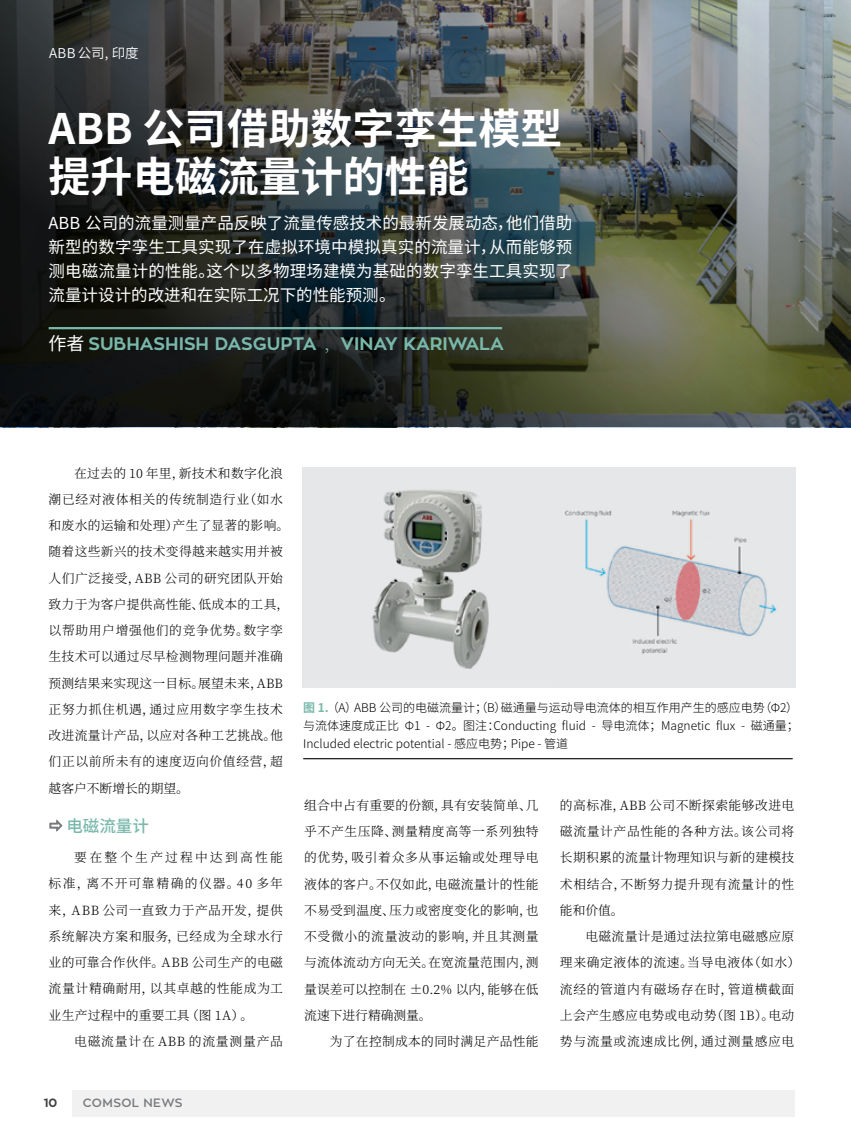
<style>
.page{position:relative;width:851px;height:1134px;background:#fff}
.page>*{position:absolute;margin:0;border:0;box-sizing:border-box;transform-origin:0 0}
.t1{font:700 42px/48px "Source Han Sans CN";color:#fff}
.t2{font:700 18px "Zona Pro";color:#79b9ab}
.t3{font:16.5px/24px "Source Han Sans CN";letter-spacing:.005em;color:#fff;text-align:justify}
.t4{font:500 16.5px "Source Han Sans CN";color:#79b9ab}
.t5{font:13.5px "Source Han Sans CN";color:#fff}
.t6{font:300 12.75px/26.2px "Source Han Serif SC";letter-spacing:.025em;color:#000;text-align:justify}
.t7{font:300 12.75px/26.2px "Source Han Serif SC";letter-spacing:.05em;color:#000}
.t8{font:300 12.75px "Source Han Serif SC";letter-spacing:.065em;color:#000}
.t9{font:300 12px/18px "Source Han Sans CN";color:#000;text-align:justify}
.t10{font:600 12px "Zona Pro";letter-spacing:.035em;color:#787a7d}
.t11{font:700 12px "Zona Pro";color:#404042}
.s1{font-family:"Source Han Sans CN";font-weight:400;color:#fff}
.s2{font-family:"Adobe Song Std";font-weight:300}
.s3{font-weight:700;color:#79b9ab}
</style>
<div class="page">
<div style="left:72px;top:1090px;width:722px;height:27px;background:#ebebec"></div>
<hr style="left:303px;top:758px;width:489px;height:1px;background:#000">
<img style="left:0;top:0;width:850px;height:427px">
<hr style="left:49px;top:327px;width:453px;height:2px;background:#79b9ab">
<img style="left:303px;top:467px;width:492px;height:220px">
<svg style="left:49px;top:819px;width:14px;height:13px"></svg>
<p class="t5" style="left:49px;top:46px;width:10px">ABB</p>
<p class="t5" style="left:78px;top:46px;width:62px">公司, 印度</p>
<h1 class="t1" style="left:49px;top:106px;width:515px">ABB 公司借助数字孪生模型提升电磁流量计的性能</h1>
<p class="t3" style="left:49px;top:211px;width:525px">ABB 公司的流量测量产品反映了流量传感技术的最新发展动态，他们借助新型的数字孪生工具实现了在虚拟环境中模拟真实的流量计，从而能够预测电磁流量计的性能。这个以多物理场建模为基础的数字孪生工具实现了流量计设计的改进和在实际工况下的性能预测。</p>
<h2 class="t2" style="left:49px;top:332px;width:457px"><span class="s1">作者</span> SUBHASH ISH DASGUPTA <span class="s2">，</span>VINAY KARIWALA</h2>
<p class="t6" style="left:49px;top:460px;width:242px;text-align:left;text-indent:26px">在过去的 10 年里，新技术和数字化浪潮已经对液体相关的传统制造行业（如水和废水的运输和处理）产生了显著的影响。随着这些新兴的技术变得越来越实用并被人们广泛接受，ABB 公司的研究团队开始致力于为客户提供高性能、低成本的工具，以帮助用户增强他们的竞争优势。数字孪生技术可以通过尽早检测物理问题并准确预测结果来实现这一目标。展望未来，ABB正努力抓住机遇，通过应用数字孪生技术改进流量计产品，以应对各种工艺挑战。他们正以前所未有的速度迈向价值经营，超越客户不断增长的期望。</p>
<p class="t4" style="left:66px;top:816px;width:84px">电磁流量计</p>
<p class="t6" style="left:49px;top:845px;width:236px;text-indent:26px">要在整个生产过程中达到高性能标准，离不开可靠精确的仪器。40 多年来，ABB 公司一直致力于产品开发，提供系统解决方案和服务，已经成为全球水行业的可靠合作伙伴。ABB 公司生产的电磁流量计精确耐用，以其卓越的性能成为工业生产过程中的重要工具（图 1A）。</p>
<p class="t8" style="left:74px;top:1034px;width:210px">电磁流量计在 ABB 的流量测量产品</p>
<p class="t11" style="left:44px;top:1095px;width:15px">10</p>
<p class="t10" style="left:83px;top:1095px;width:101px">COMSOL NEWS</p>
<p class="t9" style="left:303px;top:699px;width:497px"><span class="s3">图 1.</span>（A）ABB 公司的电磁流量计；（B）磁通量与运动导电流体的相互作用产生的感应电势（Φ2）与流体速度成正比 Φ1 - Φ2。图注：Conducting fluid - 导电流体；Magnetic flux - 磁通量；Included electric potential - 感应电势；Pipe - 管道</p>
<p class="t6" style="left:304px;top:792px;width:236px">组合中占有重要的份额，具有安装简单、几乎不产生压降、测量精度高等一系列独特的优势，吸引着众多从事运输或处理导电液体的客户。不仅如此，电磁流量计的性能不易受到温度、压力或密度变化的影响，也不受微小的流量波动的影响，并且其测量与流体流动方向无关。在宽流量范围内，测量误差可以控制在 ±0.2% 以内，能够在低流速下进行精确测量。</p>
<p class="t6" style="left:330px;top:1029px;width:210px">为了在控制成本的同时满足产品性能</p>
<p class="t6" style="left:560px;top:792px;width:236px">的高标准，ABB 公司不断探索能够改进电磁流量计产品性能的各种方法。该公司将长期积累的流量计物理知识与新的建模技术相结合，不断努力提升现有流量计的性能和价值。</p>
<p class="t7" style="left:560px;top:924px;width:242px;text-indent:26px">电磁流量计是通过法拉第电磁感应原理来确定液体的流速。当导电液体（如水）流经的管道内有磁场存在时，管道横截面上会产生感应电势或电动势（图 1B）。电动势与流量或流速成比例，通过测量感应电</p>
</div>
